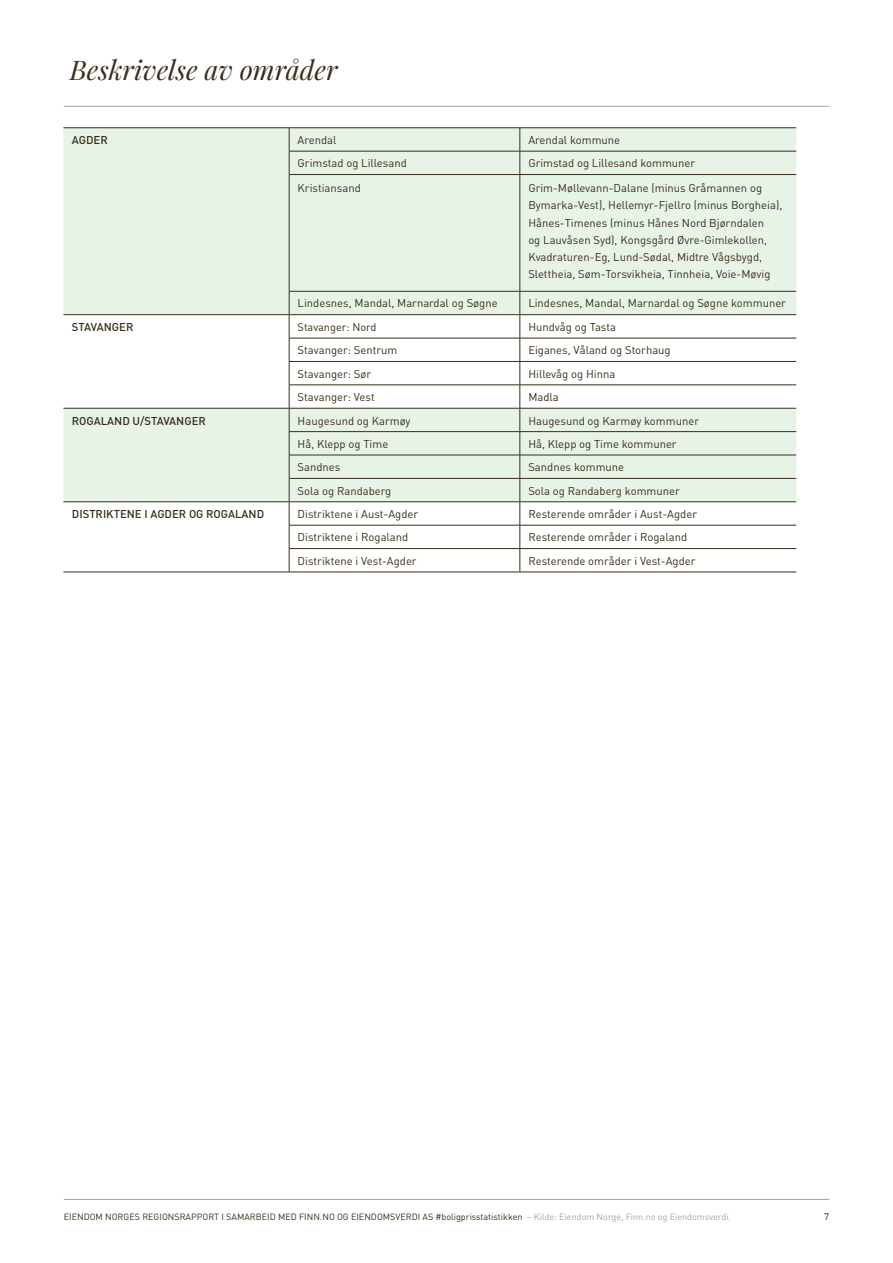
<style>
.page{position:relative;width:893px;height:1263px;background:#fff}
.page>*{position:absolute;margin:0;border:0;box-sizing:border-box;transform-origin:0 0}
.t1{font:italic 27px "Playfair Display";color:#382e19}
.t2{font:11.25px/17.2px "DIN";color:#382e19}
.t3{font:500 11.25px "DIN";color:#382e19}
.t4{font:10.95px "DIN";color:#382e19}
.t5{font:9.75px "DIN";color:#382e19}
.t6{font:9px "DIN";color:#382e19}
.s1{color:#a1a5a7}
</style>
<div class="page">
<hr style="left:64px;top:106px;width:765px;height:1px;background:#a1a5a7">
<hr style="left:64px;top:1199px;width:765px;height:1px;background:#a1a5a7">
<div style="left:63px;top:128px;width:733px;height:186px;background:#e8f3e8"></div>
<svg style="left:63px;top:315px;width:733px;height:257px"></svg>
<hr style="left:63px;top:127px;width:226px;height:1px;background:#382e19">
<hr style="left:289px;top:127px;width:231px;height:1px;background:#382e19">
<hr style="left:520px;top:127px;width:276px;height:1px;background:#382e19">
<svg style="left:289px;top:128px;width:1px;height:46px"></svg>
<hr style="left:289px;top:175px;width:1px;height:116px;background:#382e19">
<svg style="left:289px;top:292px;width:1px;height:280px"></svg>
<hr style="left:289px;top:151px;width:231px;height:1px;background:#382e19">
<hr style="left:520px;top:151px;width:276px;height:1px;background:#382e19">
<hr style="left:289px;top:174px;width:231px;height:1px;background:#382e19">
<hr style="left:520px;top:174px;width:276px;height:1px;background:#382e19">
<hr style="left:289px;top:291px;width:231px;height:1px;background:#382e19">
<hr style="left:520px;top:291px;width:276px;height:1px;background:#382e19">
<hr style="left:289px;top:338px;width:231px;height:1px;background:#382e19">
<hr style="left:520px;top:338px;width:276px;height:1px;background:#382e19">
<hr style="left:289px;top:361px;width:231px;height:1px;background:#382e19">
<hr style="left:520px;top:361px;width:276px;height:1px;background:#382e19">
<hr style="left:289px;top:385px;width:231px;height:1px;background:#382e19">
<hr style="left:520px;top:385px;width:276px;height:1px;background:#382e19">
<hr style="left:289px;top:431px;width:231px;height:1px;background:#382e19">
<hr style="left:520px;top:431px;width:276px;height:1px;background:#382e19">
<hr style="left:289px;top:455px;width:231px;height:1px;background:#382e19">
<hr style="left:520px;top:455px;width:276px;height:1px;background:#382e19">
<hr style="left:289px;top:478px;width:231px;height:1px;background:#382e19">
<hr style="left:520px;top:478px;width:276px;height:1px;background:#382e19">
<hr style="left:289px;top:525px;width:231px;height:1px;background:#382e19">
<hr style="left:520px;top:525px;width:276px;height:1px;background:#382e19">
<hr style="left:289px;top:548px;width:231px;height:1px;background:#382e19">
<hr style="left:520px;top:548px;width:276px;height:1px;background:#382e19">
<hr style="left:63px;top:408px;width:226px;height:1px;background:#382e19">
<hr style="left:289px;top:408px;width:231px;height:1px;background:#382e19">
<hr style="left:520px;top:408px;width:276px;height:1px;background:#382e19">
<hr style="left:63px;top:501px;width:226px;height:1px;background:#382e19">
<hr style="left:289px;top:501px;width:231px;height:1px;background:#382e19">
<hr style="left:520px;top:501px;width:276px;height:1px;background:#382e19">
<hr style="left:63px;top:572px;width:226px;height:1px;background:#382e19">
<hr style="left:289px;top:572px;width:231px;height:1px;background:#382e19">
<hr style="left:520px;top:572px;width:276px;height:1px;background:#382e19">
<hr style="left:63px;top:314px;width:226px;height:1px;background:#382e19">
<hr style="left:289px;top:314px;width:231px;height:1px;background:#382e19">
<hr style="left:520px;top:314px;width:276px;height:1px;background:#382e19">
<svg style="left:520px;top:128px;width:1px;height:46px"></svg>
<hr style="left:520px;top:175px;width:1px;height:116px;background:#382e19">
<svg style="left:520px;top:291px;width:1px;height:281px"></svg>
<h1 class="t1" style="left:70px;top:52px;width:269px">Beskrivelse av områder</h1>
<p class="t3" style="left:72px;top:133px;width:37px">AGDER</p>
<p class="t2" style="left:298px;top:131px;width:40px">Arendal</p>
<p class="t2" style="left:528px;top:131px;width:93px">Arendal kommune</p>
<p class="t2" style="left:298px;top:155px;width:111px">Grimstad og Lillesand</p>
<p class="t2" style="left:528px;top:155px;width:168px">Grimstad og Lillesand kommuner</p>
<p class="t2" style="left:298px;top:179px;width:65px">Kristiansand</p>
<p class="t2" style="left:528px;top:179px;width:255px">Grim-Møllevann-Dalane (minus Gråmannen og Bymarka-Vest), Hellemyr-Fjellro (minus Borgheia), Hånes-Timenes (minus Hånes Nord Bjørndalen<br>og Lauvåsen Syd), Kongsgård Øvre-Gimlekollen, Kvadraturen-Eg, Lund-Sødal, Midtre Vågsbygd, Slettheia, Søm-Torsvikheia, Tinnheia, Voie-Møvig</p>
<p class="t2" style="left:298px;top:295px;width:201px">Lindesnes, Mandal, Marnardal og Søgne</p>
<p class="t2" style="left:528px;top:295px;width:259px">Lindesnes, Mandal, Marnardal og Søgne kommuner</p>
<p class="t3" style="left:72px;top:320px;width:63px">STAVANGER</p>
<p class="t4" style="left:298px;top:320px;width:80px">Stavanger: Nord</p>
<p class="t2" style="left:528px;top:318px;width:89px">Hundvåg og Tasta</p>
<p class="t2" style="left:298px;top:341px;width:101px">Stavanger: Sentrum</p>
<p class="t2" style="left:528px;top:341px;width:144px">Eiganes, Våland og Storhaug</p>
<p class="t2" style="left:298px;top:365px;width:75px">Stavanger: Sør</p>
<p class="t2" style="left:528px;top:365px;width:88px">Hillevåg og Hinna</p>
<p class="t2" style="left:298px;top:388px;width:79px">Stavanger: Vest</p>
<p class="t2" style="left:528px;top:388px;width:32px">Madla</p>
<p class="t3" style="left:72px;top:413px;width:135px">ROGALAND U/STAVANGER</p>
<p class="t2" style="left:298px;top:412px;width:115px">Haugesund og Karmøy</p>
<p class="t2" style="left:528px;top:412px;width:172px">Haugesund og Karmøy kommuner</p>
<p class="t2" style="left:298px;top:435px;width:92px">Hå, Klepp og Time</p>
<p class="t2" style="left:528px;top:435px;width:150px">Hå, Klepp og Time kommuner</p>
<p class="t2" style="left:298px;top:458px;width:44px">Sandnes</p>
<p class="t2" style="left:528px;top:458px;width:97px">Sandnes kommune</p>
<p class="t2" style="left:298px;top:482px;width:95px">Sola og Randaberg</p>
<p class="t2" style="left:528px;top:482px;width:153px">Sola og Randaberg kommuner</p>
<p class="t3" style="left:72px;top:507px;width:194px">DISTRIKTENE I AGDER OG ROGALAND</p>
<p class="t2" style="left:298px;top:505px;width:122px">Distriktene i Aust-Agder</p>
<p class="t2" style="left:528px;top:505px;width:170px">Resterende områder i Aust-Agder</p>
<p class="t2" style="left:298px;top:528px;width:112px">Distriktene i Rogaland</p>
<p class="t2" style="left:528px;top:528px;width:160px">Resterende områder i Rogaland</p>
<p class="t2" style="left:298px;top:552px;width:121px">Distriktene i Vest-Agder</p>
<p class="t2" style="left:528px;top:552px;width:169px">Resterende områder i Vest-Agder</p>
<p class="t6" style="left:64px;top:1211px;width:669px">EIENDOM NORGES REGIONSRAPPORT I SAMARBEID MED FINN.NO OG EIENDOMSVERDI AS #boligprisstatistikken <span class="s1">– Kilde: Eiendom Norge, Finn.no og Eiendomsverdi.</span></p>
<p class="t5" style="left:824px;top:1210px;width:7px">7</p>
</div>
